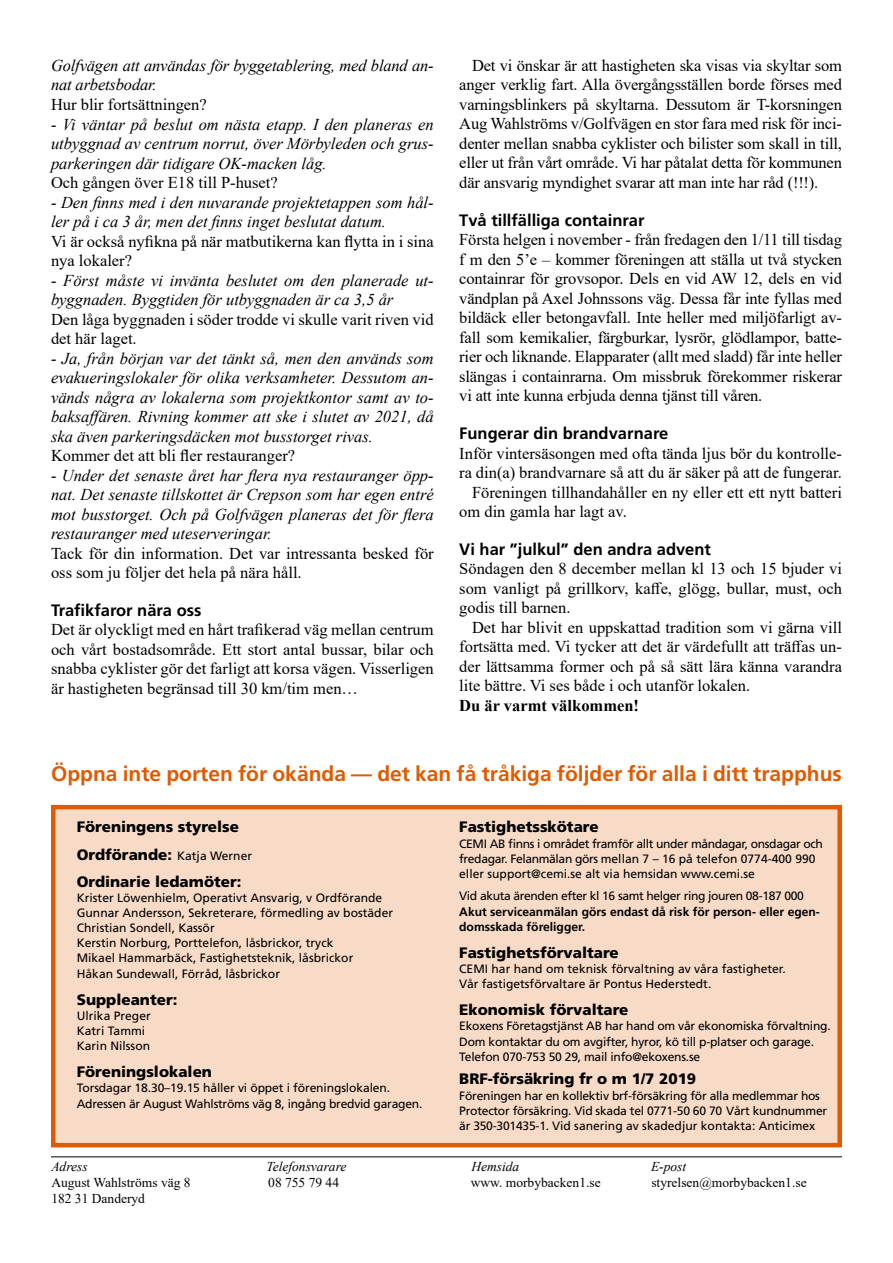
<style>
.page{position:relative;width:893px;height:1263px;background:#fff}
.page>*{position:absolute;margin:0;border:0;box-sizing:border-box;transform-origin:0 0}
.t1{font:700 21px "Frutiger LT Std";color:#e05a00}
.t2{font:16.5px/19.5px "Times New Roman";color:#000;text-align:justify}
.t3{font:italic 16.5px/19.5px "Times New Roman";color:#000}
.t4{font:700 16.5px "Frutiger LT Std";color:#000}
.t5{font:700 16.5px "Times New Roman";color:#000}
.t6{font:900 15.15px/27.2px "Frutiger LT Std";color:#000}
.t7{font:13.5px "Times New Roman";color:#000}
.t8{font:italic 13.5px "Times New Roman";color:#000}
.t9{font:12.15px/15.1px "Frutiger LT Std";letter-spacing:-.01em;color:#000}
.t10{font:12.15px/15.1px "Frutiger LT Std";letter-spacing:-.03em;color:#000}
.t11{font:700 12.15px/15.1px "Frutiger LT Std";color:#000}
.s1{font-weight:400;font-size:12.15px}
</style>
<div class="page">
<hr style="left:51px;top:1156px;width:791px;height:1px;background:#000">
<div style="left:53px;top:807px;width:787px;height:338px;background:#f8dbc7"></div>
<div style="left:51px;top:805px;width:791px;height:342px;border:4px solid #e05a00"></div>
<p class="t3" style="left:51px;top:55px;width:384px">Golfvägen att användas för byggetablering, med bland an&shy;nat arbetsbodar.</p>
<p class="t2" style="left:51px;top:94px;width:157px">Hur blir fortsättningen?</p>
<p class="t3" style="left:51px;top:114px;width:384px;text-align:justify">- Vi väntar på beslut om nästa etapp. I den planeras en utbyggnad av centrum norrut, över Mörbyleden och grus&shy;parkeringen där tidigare OK-macken låg.</p>
<p class="t2" style="left:51px;top:172px;width:228px">Och gången över E18 till P-huset?</p>
<p class="t3" style="left:51px;top:192px;width:384px">- Den finns med i den nuvarande projektetappen som hål&shy;ler på i ca 3 år, men det finns inget beslutat datum.</p>
<p class="t2" style="left:51px;top:231px;width:384px">Vi är också nyfikna på när matbutikerna kan flytta in i sina nya lokaler?</p>
<p class="t3" style="left:51px;top:270px;width:384px">- Först måste vi invänta beslutet om den planerade ut&shy;byggnaden. Byggtiden för utbyggnaden är ca 3,5 år</p>
<p class="t2" style="left:51px;top:309px;width:384px">Den låga byggnaden i söder trodde vi skulle varit riven vid det här laget.</p>
<p class="t3" style="left:51px;top:348px;width:384px;text-align:justify">- Ja, från början var det tänkt så, men den används som evakueringslokaler för olika verksamheter. Dessutom an&shy;vänds några av lokalerna som projektkontor samt av to&shy;baksaffären. Rivning kommer att ske i slutet av 2021, då ska även parkeringsdäcken mot busstorget rivas.</p>
<p class="t2" style="left:51px;top:445px;width:246px">Kommer det att bli fler restauranger?</p>
<p class="t3" style="left:51px;top:465px;width:384px;text-align:justify">- Under det senaste året har flera nya restauranger öpp&shy;nat. Det senaste tillskottet är Crepson som har egen entré mot busstorget. Och på Golfvägen planeras det för flera restauranger med uteserveringar.</p>
<p class="t2" style="left:51px;top:543px;width:384px">Tack för din information. Det var intressanta besked för oss som ju följer det hela på nära håll.</p>
<p class="t4" style="left:51px;top:600px;width:152px">Trafikfaror nära oss</p>
<p class="t2" style="left:51px;top:620px;width:384px">Det är olyckligt med en hårt trafikerad väg mellan centrum och vårt bostadsområde. Ett stort antal bussar, bilar och snabba cyklister gör det farligt att korsa vägen. Visserligen är hastigheten begränsad till 30 km/tim men…</p>
<p class="t2" style="left:459px;top:55px;width:384px;text-indent:13px">Det vi önskar är att hastigheten ska visas via skyltar som anger verklig fart. Alla övergångsställen borde förses med varningsblinkers på skyltarna. Dessutom är T-korsningen Aug Wahlströms v/Golfvägen en stor fara med risk för inci&shy;denter mellan snabba cyklister och bilister som skall in till, eller ut från vårt område. Vi har påtalat detta för kommunen där ansvarig myndighet svarar att man inte har råd (!!!).</p>
<p class="t4" style="left:459px;top:210px;width:187px">Två tillfälliga containrar</p>
<p class="t2" style="left:459px;top:229px;width:384px">Första helgen i november - från fredagen den 1/11 till tisdag f m den 5’e – kommer föreningen att ställa ut två stycken containrar för grovsopor. Dels en vid AW 12, dels en vid vändplan på Axel Johnssons väg. Dessa får inte fyllas med bildäck eller betongavfall. Inte heller med miljöfarligt av&shy;fall som kemikalier, färgburkar, lysrör, glödlampor, batte&shy;rier och liknande. Elapparater (allt med sladd) får inte heller slängas i containrarna. Om missbruk förekommer riskerar vi att inte kunna erbjuda denna tjänst till våren.</p>
<p class="t4" style="left:459px;top:424px;width:211px">Fungerar din brandvarnare</p>
<p class="t2" style="left:459px;top:443px;width:384px">Inför vintersäsongen med ofta tända ljus bör du kontrolle-</p>
<p class="t2" style="left:459px;top:462px;width:384px">ra din(a) brandvarnare så att du är säker på att de fungerar.</p>
<p class="t2" style="left:472px;top:482px;width:371px">Föreningen tillhandahåller en ny eller ett ett nytt batteri</p>
<p class="t2" style="left:459px;top:501px;width:169px">om din gamla har lagt av.</p>
<p class="t4" style="left:459px;top:539px;width:253px">Vi har ”julkul” den andra advent</p>
<p class="t2" style="left:459px;top:559px;width:384px">Söndagen den 8 december mellan kl 13 och 15 bjuder vi som vanligt på grillkorv, kaffe, glögg, bullar, must, och godis till barnen.</p>
<p class="t2" style="left:459px;top:617px;width:384px;text-indent:13px">Det har blivit en uppskattad tradition som vi gärna vill fortsätta med. Vi tycker att det är värdefullt att träffas un&shy;der lättsamma former och på så sätt lära känna varandra lite bättre. Vi ses både i och utanför lokalen.</p>
<p class="t5" style="left:459px;top:693px;width:181px">Du är varmt välkommen!</p>
<p class="t1" style="left:51px;top:761px;width:792px">Öppna inte porten för okända — det kan få tråkiga följder för alla i ditt trapphus</p>
<p class="t6" style="left:77px;top:813px;width:177px">Föreningens styrelse<br>Ordförande: <span class="s1">Katja Werner<br></span>Ordinarie ledamöter:</p>
<p class="t9" style="left:77px;top:890px;width:318px">Krister Löwenhielm, Operativt Ansvarig, v Ordförande Gunnar Andersson, Sekreterare, förmedling av bostäder Christian Sondell, Kassör<br>Kerstin Norburg, Porttelefon, låsbrickor, tryck<br>Mikael Hammarbäck, Fastighetsteknik, låsbrickor<br>Håkan Sundewall, Förråd, låsbrickor</p>
<p class="t6" style="left:77px;top:986px;width:102px">Suppleanter:</p>
<p class="t9" style="left:77px;top:1008px;width:76px">Ulrika Preger<br>Katri Tammi<br>Karin Nilsson</p>
<p class="t6" style="left:77px;top:1058px;width:137px">Föreningslokalen</p>
<p class="t9" style="left:77px;top:1081px;width:347px">Torsdagar 18.30–19.15 håller vi öppet i föreningslokalen.<br>Adressen är August Wahlströms väg 8, ingång bredvid garagen.</p>
<p class="t6" style="left:459px;top:813px;width:141px">Fastighetsskötare</p>
<p class="t10" style="left:459px;top:836px;width:365px">CEMI AB finns i området framför allt under måndagar, onsdagar och fredagar. Felanmälan görs mellan 7 – 16 på telefon 0774-400 990 eller support@cemi.se alt via hemsidan www.cemi.se</p>
<p class="t10" style="left:459px;top:889px;width:346px">Vid akuta ärenden efter kl 16 samt helger ring jouren 08-187 000</p>
<p class="t11" style="left:459px;top:904px;width:362px">Akut serviceanmälan görs endast då risk för person- eller egen&shy;domsskada föreligger.</p>
<p class="t6" style="left:459px;top:939px;width:161px">Fastighetsförvaltare</p>
<p class="t9" style="left:459px;top:961px;width:328px">CEMI har hand om teknisk förvaltning av våra fastigheter.<br>Vår fastigetsförvaltare är Pontus Hederstedt.</p>
<p class="t6" style="left:459px;top:996px;width:171px">Ekonomisk förvaltare</p>
<p class="t9" style="left:459px;top:1019px;width:373px">Ekoxens Företagstjänst AB har hand om vår ekonomiska förvaltning.<br>Dom kontaktar du om avgifter, hyror, kö till p-platser och garage.<br>Telefon 070-753 50 29, mail info@ekoxens.se</p>
<p class="t6" style="left:459px;top:1065px;width:238px">BRF-försäkring fr o m 1/7 2019</p>
<p class="t9" style="left:459px;top:1088px;width:369px">Föreningen har en kollektiv brf-försäkring för alla medlemmar hos<br>Protector försäkring. Vid skada tel 0771-50 60 70 Vårt kundnummer är 350-301435-1. Vid sanering av skadedjur kontakta: Anticimex</p>
<p class="t8" style="left:51px;top:1157px;width:38px">Adress</p>
<p class="t8" style="left:266px;top:1157px;width:82px">Telefonsvarare</p>
<p class="t8" style="left:471px;top:1157px;width:49px">Hemsida</p>
<p class="t8" style="left:651px;top:1157px;width:37px">E-post</p>
<p class="t7" style="left:51px;top:1173px;width:141px">August Wahlströms väg 8</p>
<p class="t7" style="left:268px;top:1173px;width:72px">08 755 79 44</p>
<p class="t7" style="left:471px;top:1173px;width:131px">www. morbybacken1.se</p>
<p class="t7" style="left:651px;top:1173px;width:157px">styrelsen@morbybacken1.se</p>
<p class="t7" style="left:51px;top:1189px;width:95px">182 31 Danderyd</p>
</div>
